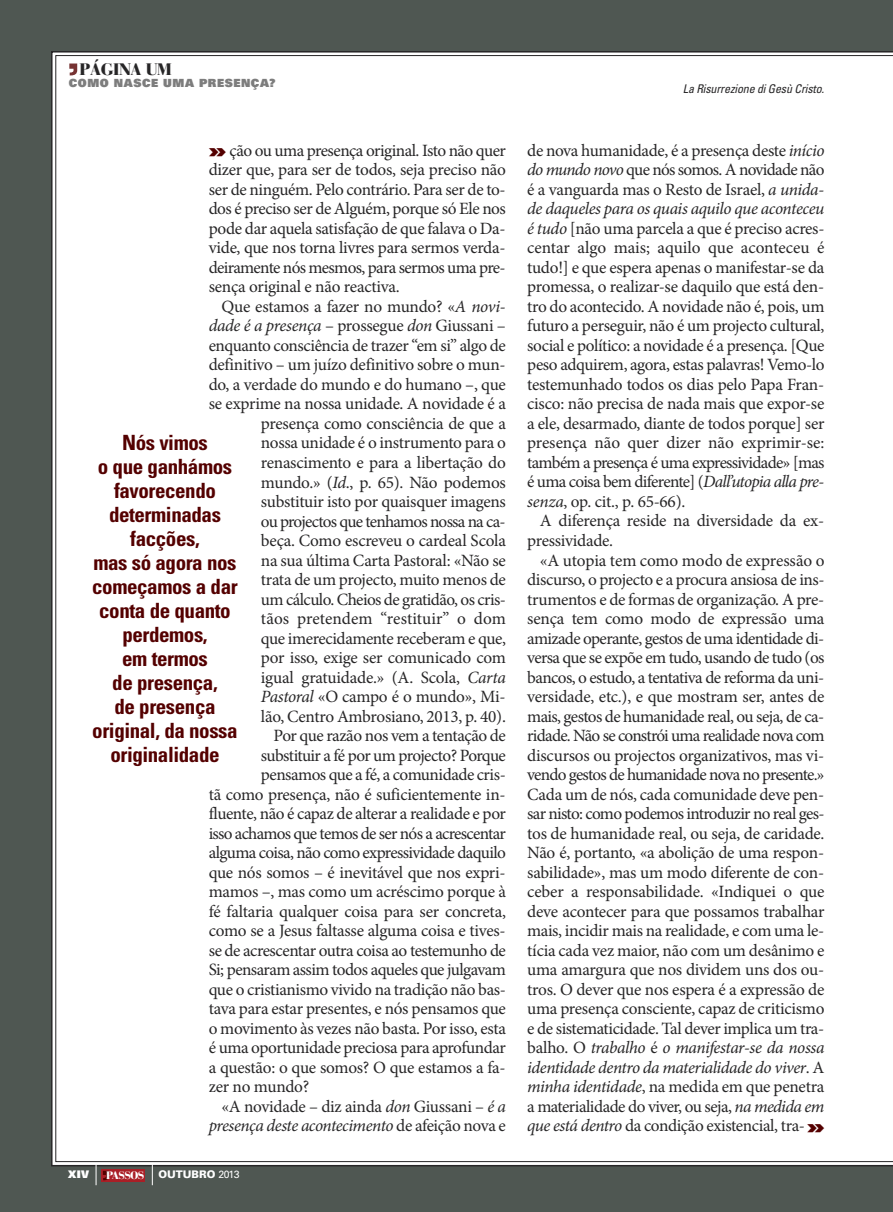
<style>
.page{position:relative;width:893px;height:1212px;background:#4f5752}
.page>*{position:absolute;margin:0;border:0;box-sizing:border-box;transform-origin:0 0}
.t1{font:700 condensed 21px/24px "Univers";letter-spacing:-.02em;color:#540000;text-align:center}
.t2{font:17.25px/19.5px "Minion Pro";letter-spacing:-.025em;color:#272627;text-align:justify}
.t3{font:italic 17.25px "Minion Pro";letter-spacing:-.03em;color:#272627}
.t4{font:17.25px "Minion Pro";letter-spacing:-.05em;color:#272627}
.t5{font:17.25px "Minion Pro";letter-spacing:.005em;color:#272627}
.t6{font:900 16.5px "Bauer Bodoni";letter-spacing:-.025em;color:#272627}
.t7{font:italic condensed 12px "Univers";letter-spacing:-.01em;color:#272627}
.t8{font:900 11.25px "Univers";letter-spacing:.05em;color:#7d7d7d}
.t9{font:900 10.8px "Bauer Bodoni";letter-spacing:-.065em;color:#fff}
.t10{font:900 10.5px "Univers";color:#fff}
.t11{font:900 10.5px "Univers";color:#fff}
.s1{font-family:"Univers";font-weight:900;font-stretch:expanded;font-size:18px;color:#540000}
.s2{font-style:italic}
.s3{font-style:normal}
.s4{font-weight:400}
</style>
<div class="page">
<div style="left:56px;top:55px;width:837px;height:1107px;background:#fff"></div>
<svg style="left:69px;top:64px;width:8px;height:11px"></svg>
<svg style="left:96px;top:1164px;width:1px;height:21px"></svg>
<svg style="left:152px;top:1164px;width:1px;height:21px"></svg>
<div style="left:102px;top:1169px;width:43px;height:13px;background:#a91f26"></div>
<svg style="left:103px;top:1171px;width:6px;height:9px"></svg>
<p class="t6" style="left:80px;top:63px;width:94px">PÁGINA UM</p>
<p class="t8" style="left:69px;top:79px;width:208px">COMO NASCE UMA PRESENÇA?</p>
<p class="t2" style="left:209px;top:142px;width:299px"><span class="s1">»</span> ção ou uma presença original. Isto não quer dizer que, para ser de todos, seja preciso não ser de ninguém. Pelo contrário. Para ser de to&shy;dos é preciso ser de Alguém, porque só Ele nos pode dar aquela satisfação de que falava o Da&shy;vide, que nos torna livres para sermos verda&shy;deiramente nós mesmos, para sermos uma pre&shy;sença original e não reactiva.</p>
<p class="t2" style="left:221px;top:298px;width:286px">Que estamos a fazer no mundo? «<span class="s2">A novi-</span></p>
<p class="t2" style="left:209px;top:318px;width:299px"><span class="s2">dade é a presença</span> – prossegue <span class="s2">don</span> Giussani –</p>
<p class="t2" style="left:209px;top:337px;width:299px">enquanto consciência de trazer “em si” algo de</p>
<p class="t2" style="left:209px;top:357px;width:298px">definitivo – um juízo definitivo sobre o mun-</p>
<p class="t2" style="left:209px;top:376px;width:299px">do, a verdade do mundo e do humano –, que</p>
<p class="t2" style="left:209px;top:396px;width:299px">se exprime na nossa unidade. A novidade é a</p>
<p class="t2" style="left:261px;top:415px;width:247px">presença como consciência de que a</p>
<p class="t2" style="left:261px;top:435px;width:247px">nossa unidade é o instrumento para o</p>
<p class="t2" style="left:261px;top:454px;width:247px">renascimento e para a libertação do</p>
<p class="t2" style="left:261px;top:474px;width:247px">mundo.» (<span class="s2">Id</span>., p. 65). Não podemos</p>
<p class="t2" style="left:261px;top:493px;width:247px">substituir isto por quaisquer imagens</p>
<p class="t4" style="left:261px;top:514px;width:246px">ou projectos que tenhamos nossa na ca-</p>
<p class="t2" style="left:261px;top:532px;width:247px">beça. Como escreveu o cardeal Scola</p>
<p class="t2" style="left:261px;top:552px;width:247px">na sua última Carta Pastoral: «Não se</p>
<p class="t2" style="left:261px;top:571px;width:247px">trata de um projecto, muito menos de</p>
<p class="t2" style="left:261px;top:591px;width:247px">um cálculo. Cheios de gratidão, os cris-</p>
<p class="t5" style="left:261px;top:612px;width:247px">tãos pretendem “restituir” o dom</p>
<p class="t2" style="left:261px;top:630px;width:247px">que imerecidamente receberam e que,</p>
<p class="t2" style="left:261px;top:649px;width:247px">por isso, exige ser comunicado com</p>
<p class="t2" style="left:261px;top:669px;width:247px">igual gratuidade.» (A. Scola, <span class="s2">Carta</span></p>
<p class="t2" style="left:261px;top:688px;width:246px"><span class="s2">Pastoral</span> «O campo é o mundo», Mi-</p>
<p class="t2" style="left:261px;top:708px;width:247px">lão, Centro Ambrosiano, 2013, p. 40).</p>
<p class="t2" style="left:274px;top:727px;width:234px">Por que razão nos vem a tentação de</p>
<p class="t2" style="left:261px;top:747px;width:247px">substituir a fé por um projecto? Porque</p>
<p class="t2" style="left:261px;top:766px;width:247px">pensamos que a fé, a comunidade cris-</p>
<p class="t2" style="left:209px;top:786px;width:298px">tã como presença, não é suficientemente in-</p>
<p class="t2" style="left:209px;top:805px;width:299px">fluente, não é capaz de alterar a realidade e por</p>
<p class="t2" style="left:209px;top:825px;width:299px">isso achamos que temos de ser nós a acrescentar</p>
<p class="t2" style="left:209px;top:844px;width:299px">alguma coisa, não como expressividade daquilo</p>
<p class="t2" style="left:209px;top:864px;width:298px">que nós somos – é inevitável que nos expri-</p>
<p class="t2" style="left:209px;top:883px;width:299px">mamos –, mas como um acréscimo porque à</p>
<p class="t2" style="left:209px;top:903px;width:299px">fé faltaria qualquer coisa para ser concreta,</p>
<p class="t2" style="left:209px;top:922px;width:298px">como se a Jesus faltasse alguma coisa e tives-</p>
<p class="t2" style="left:209px;top:942px;width:299px">se de acrescentar outra coisa ao testemunho de</p>
<p class="t2" style="left:209px;top:961px;width:299px">Si; pensaram assim todos aqueles que julgavam</p>
<p class="t2" style="left:209px;top:981px;width:299px">que o cristianismo vivido na tradição não bas-</p>
<p class="t2" style="left:209px;top:1000px;width:299px">tava para estar presentes, e nós pensamos que</p>
<p class="t2" style="left:209px;top:1020px;width:299px">o movimento às vezes não basta. Por isso, esta</p>
<p class="t2" style="left:209px;top:1039px;width:299px">é uma oportunidade preciosa para aprofundar</p>
<p class="t2" style="left:209px;top:1059px;width:298px">a questão: o que somos? O que estamos a fa-</p>
<p class="t2" style="left:209px;top:1078px;width:102px">zer no mundo?</p>
<p class="t2" style="left:221px;top:1098px;width:286px">«A novidade – diz ainda <span class="s2">don</span> Giussani – <span class="s2">é a</span></p>
<p class="t3" style="left:209px;top:1119px;width:299px">presença deste acontecimento <span class="s3">de afeição nova e</span></p>
<p class="t1" style="left:92px;top:433px;width:147px">Nós vimos<br>o que ganhámos favorecendo determinadas facções,<br>mas só agora nos começamos a dar conta de quanto perdemos,<br>em termos<br>de presença,<br>de presença original, da nossa originalidade</p>
<p class="t11" style="left:68px;top:1170px;width:23px">XIV</p>
<p class="t9" style="left:106px;top:1171px;width:40px">PASSOS</p>
<p class="t10" style="left:158px;top:1170px;width:83px">OUTUBRO <span class="s4">2013</span></p>
<p class="t7" style="left:683px;top:84px;width:143px">La Risurrezione di Gesù Cristo.</p>
<p class="t2" style="left:527px;top:142px;width:299px">de nova humanidade, é a presença deste <span class="s2">início do mundo novo</span> que nós somos. A novidade não é a vanguarda mas o Resto de Israel, <span class="s2">a unida&shy;de daqueles para os quais aquilo que aconteceu é tudo</span> [não uma parcela a que é preciso acres&shy;centar algo mais; aquilo que aconteceu é tudo!] e que espera apenas o manifestar-se da promessa, o realizar-se daquilo que está den&shy;tro do acontecido. A novidade não é, pois, um futuro a perseguir, não é um projecto cultural, social e político: a novidade é a presença. [Que peso adquirem, agora, estas palavras! Vemo-lo testemunhado todos os dias pelo Papa Fran&shy;cisco: não precisa de nada mais que expor-se a ele, desarmado, diante de todos porque] ser presença não quer dizer não exprimir-se: também a presença é uma expressividade» [mas é uma coisa bem diferente] (<span class="s2">Dall’utopia alla pre&shy;senza</span>, op. cit., p. 65-66).</p>
<p class="t2" style="left:527px;top:513px;width:298px;text-indent:13px">A diferença reside na diversidade da ex&shy;pressividade.</p>
<p class="t2" style="left:527px;top:552px;width:299px;text-indent:13px">«A utopia tem como modo de expressão o discurso, o projecto e a procura ansiosa de ins&shy;trumentos e de formas de organização. A pre&shy;sença tem como modo de expressão uma amizade operante, gestos de uma identidade di&shy;versa que se expõe em tudo, usando de tudo (os bancos, o estudo, a tentativa de reforma da uni&shy;versidade, etc.), e que mostram ser, antes de mais, gestos de humanidade real, ou seja, de ca&shy;ridade. Não se constrói uma realidade nova com discursos ou projectos organizativos, mas vi&shy;vendo gestos de humanidade nova no presente.» Cada um de nós, cada comunidade deve pen&shy;sar nisto: como podemos introduzir no real ges&shy;tos de humanidade real, ou seja, de caridade.<br>Não é, portanto, «a abolição de uma respon&shy;sabilidade», mas um modo diferente de con&shy;ceber a responsabilidade. «Indiquei o que deve acontecer para que possamos trabalhar mais, incidir mais na realidade, e com uma le&shy;tícia cada vez maior, não com um desânimo e uma amargura que nos dividem uns dos ou&shy;tros. O dever que nos espera é a expressão de uma presença consciente, capaz de criticismo e de sistematicidade. Tal dever implica um tra&shy;balho. O <span class="s2">trabalho</span> é <span class="s2">o manifestar-se da nossa identidade dentro da materialidade do viver</span>. A <span class="s2">minha identidade</span>, na medida em que penetra a materialidade do viver, ou seja, <span class="s2">na medida em que está dentro</span> da condição existencial, tra-<span class="s1">»</span></p>
</div>
